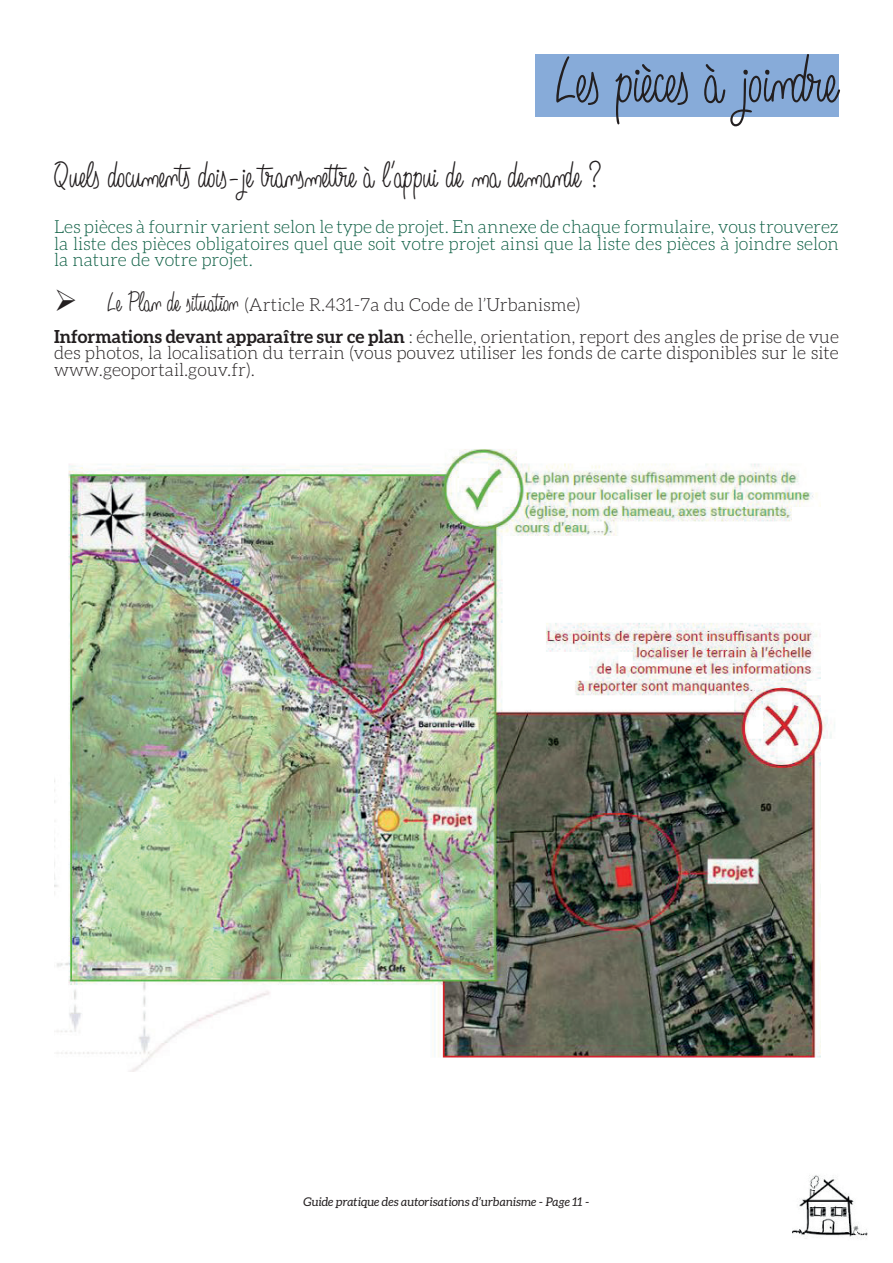
<style>
.page{position:relative;width:893px;height:1263px;background:#fff}
.page>*{position:absolute;margin:0;border:0;box-sizing:border-box;transform-origin:0 0}
.t1{font:72px "Angelique Rose FFP";letter-spacing:-.005em;color:#231f20}
.t2{font:39px "Angelique Rose FFP";letter-spacing:-.005em;color:#231f20}
.t3{font:300 18px/31.5px "Aleo";color:#231f20}
.t4{font:300 18px/16.5px "Aleo";color:#0b5d42;text-align:justify}
.t5{font:italic 12px "Aleo";color:#231f20}
.s1{font-family:"Angelique Rose FFP";font-weight:400;font-size:30px}
.s2{font-weight:700}
</style>
<div class="page">
<div style="left:536px;top:54px;width:303px;height:62px;background:#87abd9"></div>
<img style="left:793px;top:1175px;width:75px;height:64px">
<img style="left:54px;top:449px;width:781px;height:623px">
<h1 class="t1" style="left:556px;top:41px;width:284px">Les pièces à joindre</h1>
<h2 class="t2" style="left:54px;top:154px;width:550px">Quels documents dois-je transmettre à l’appui de ma demande ?</h2>
<p class="t4" style="left:54px;top:219px;width:786px">Les pièces à fournir varient selon le type de projet. En annexe de chaque formulaire, vous trouverez la liste des pièces obligatoires quel que soit votre projet ainsi que la liste des pièces à joindre selon la nature de votre projet.</p>
<p class="t3" style="left:54px;top:289px;width:786px">➢ <span class="s1">Le Plan de situation</span> (Article R.431-7a du Code de l’Urbanisme)<br><span class="s2">Informations devant apparaître sur ce plan</span> : échelle, orientation, report des angles de prise de vue</p>
<p class="t3" style="left:54px;top:345px;width:786px;line-height:16.5px">des photos, la localisation du terrain (vous pouvez utiliser les fonds de carte disponibles sur le site www.geoportail.gouv.fr).</p>
<p class="t5" style="left:304px;top:1195px;width:287px">Guide pratique des autorisations d’urbanisme - Page 11 -</p>
</div>
